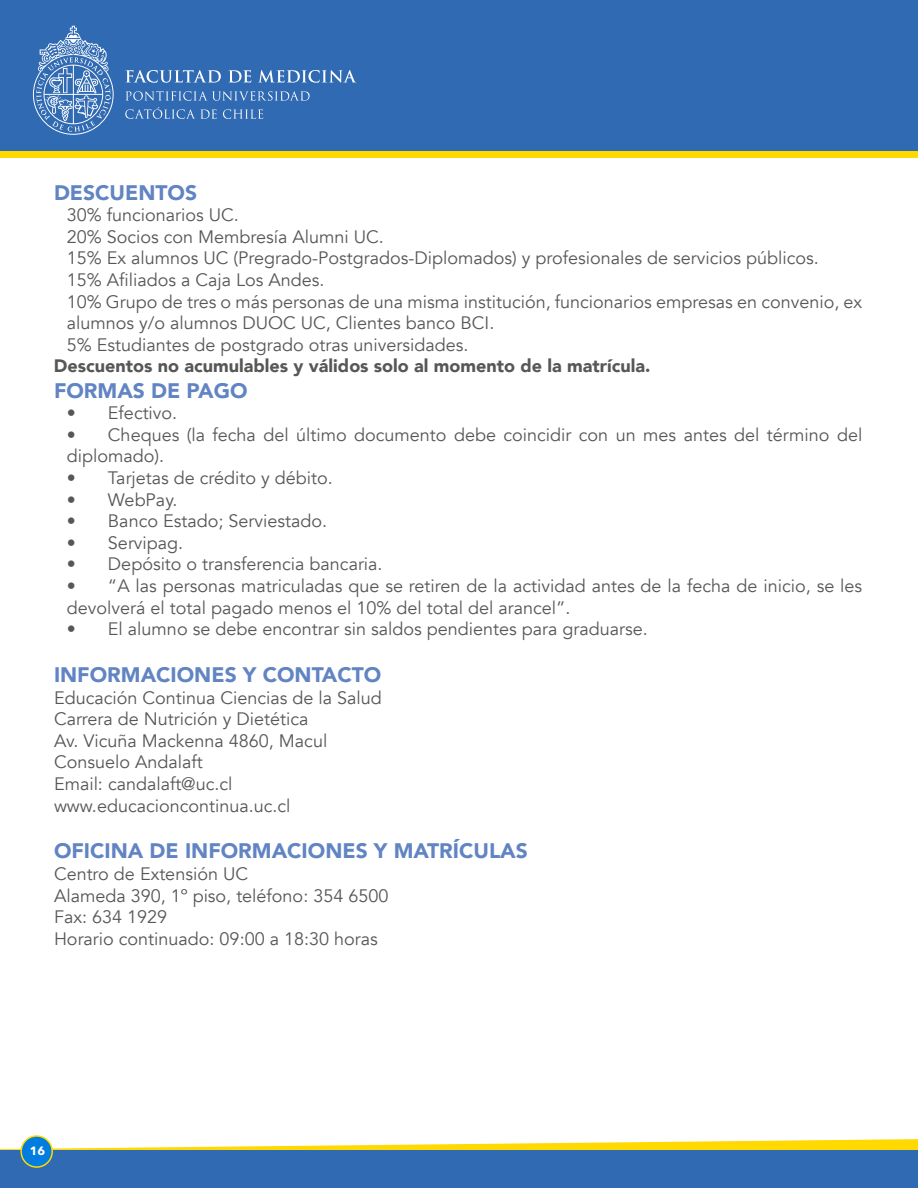
<style>
.page{position:relative;width:918px;height:1188px;background:#fff}
.page>*{position:absolute;margin:0;border:0;box-sizing:border-box;transform-origin:0 0}
.t1{font:900 21px "Avenir";color:#6184c3}
.t2{font:18px/21.6px "Avenir";color:#575756}
.t3{font:900 18px "Avenir";color:#575756}
.t4{font:700 12px "Avenir Next";color:#fff}
</style>
<div class="page">
<div style="left:0;top:0;width:918px;height:153px;background:#306ab2"></div>
<svg style="left:0;top:1137px;width:918px;height:13px"></svg>
<div style="left:0;top:1150px;width:918px;height:38px;background:#306ab2"></div>
<svg style="left:33px;top:26px;width:81px;height:109px"></svg>
<svg style="left:126px;top:70px;width:95px;height:13px"></svg>
<svg style="left:228px;top:70px;width:23px;height:13px"></svg>
<svg style="left:258px;top:70px;width:98px;height:13px"></svg>
<svg style="left:126px;top:91px;width:184px;height:10px"></svg>
<svg style="left:125px;top:107px;width:92px;height:12px"></svg>
<svg style="left:223px;top:109px;width:40px;height:10px"></svg>
<div style="left:0;top:151px;width:918px;height:7px;background:#ffd900"></div>
<div style="left:21px;top:1136px;width:31px;height:31px;background:#007dde;border-radius:50%"></div>
<div style="left:20px;top:1135px;width:33px;height:33px;border:2px solid #ffd900;border-radius:50%"></div>
<p class="t1" style="left:54px;top:174px;width:145px">DESCUENTOS</p>
<p class="t2" style="left:67px;top:205px;width:797px">30% funcionarios UC.<br>20% Socios con Membresía Alumni UC.<br>15% Ex alumnos UC (Pregrado-Postgrados-Diplomados) y profesionales de servicios públicos.<br>15% Afiliados a Caja Los Andes.<br>10% Grupo de tres o más personas de una misma institución, funcionarios empresas en convenio, ex alumnos y/o alumnos DUOC UC, Clientes banco BCI.<br>5% Estudiantes de postgrado otras universidades.</p>
<p class="t3" style="left:54px;top:351px;width:598px">Descuentos no acumulables y válidos solo al momento de la matrícula.</p>
<p class="t1" style="left:54px;top:372px;width:195px">FORMAS DE PAGO</p>
<p class="t2" style="left:67px;top:403px;width:112px">• Efectivo.</p>
<p class="t2" style="left:67px;top:424px;width:797px">• Cheques (la fecha del último documento debe coincidir con un mes antes del término del diplomado).</p>
<p class="t2" style="left:67px;top:467px;width:268px">• Tarjetas de crédito y débito.</p>
<p class="t2" style="left:67px;top:489px;width:112px">• WebPay.</p>
<p class="t2" style="left:67px;top:511px;width:262px">• Banco Estado; Serviestado.</p>
<p class="t2" style="left:67px;top:532px;width:118px">• Servipag.</p>
<p class="t2" style="left:67px;top:554px;width:317px">• Depósito o transferencia bancaria.</p>
<p class="t2" style="left:67px;top:575px;width:797px">• “A las personas matriculadas que se retiren de la actividad antes de la fecha de inicio, se les devolverá el total pagado menos el 10% del total del arancel”.</p>
<p class="t2" style="left:67px;top:619px;width:582px">• El alumno se debe encontrar sin saldos pendientes para graduarse.</p>
<p class="t1" style="left:54px;top:657px;width:329px">INFORMACIONES Y CONTACTO</p>
<p class="t2" style="left:54px;top:687px;width:329px">Educación Continua Ciencias de la Salud<br>Carrera de Nutrición y Dietética<br>Av. Vicuña Mackenna 4860, Macul<br>Consuelo Andalaft<br>Email: candalaft@uc.cl www.educacioncontinua.uc.cl</p>
<p class="t1" style="left:54px;top:833px;width:475px">OFICINA DE INFORMACIONES Y MATRÍCULAS</p>
<p class="t2" style="left:54px;top:863px;width:336px">Centro de Extensión UC<br>Alameda 390, 1º piso, teléfono: 354 6500<br>Fax: 634 1929<br>Horario continuado: 09:00 a 18:30 horas</p>
<p class="t4" style="left:30px;top:1140px;width:17px">16</p>
</div>
